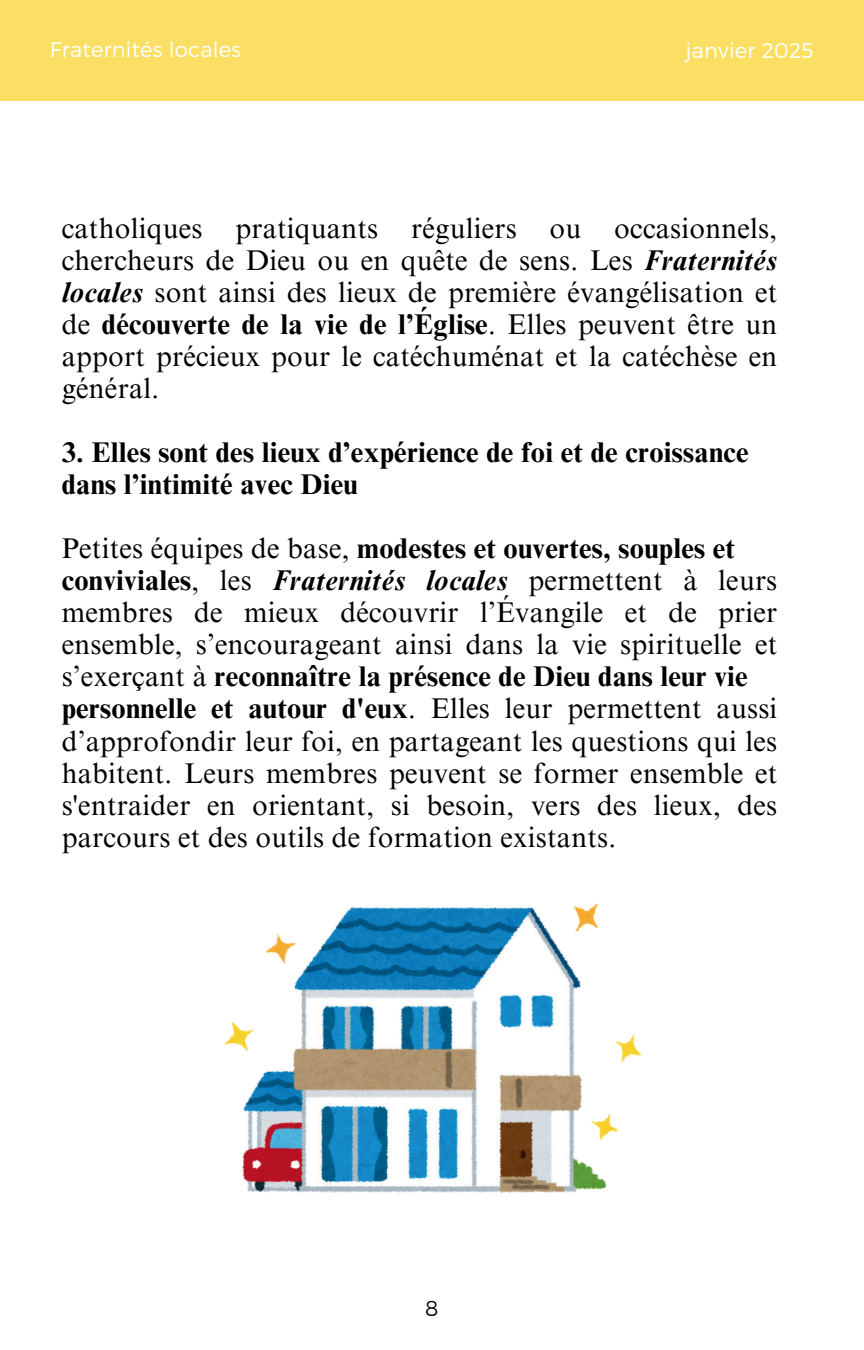
<style>
.page{position:relative;width:864px;height:1350px;background:#fff}
.page>*{position:absolute;margin:0;border:0;box-sizing:border-box;transform-origin:0 0}
.t1{font:28.57px/31.9px "Times NRMT Pro";letter-spacing:.01em;color:#000;text-align:justify}
.t2{font:700 28.57px/31.9px "Times NRMT Pro";letter-spacing:.01em;color:#000}
.t3{font:300 21.6px "Montserrat";color:#000}
.t4{font:300 21.15px "Montserrat";letter-spacing:.01em;color:#fff}
.s1{font-weight:700;font-style:italic}
.s2{font-weight:700}
</style>
<div class="page">
<div style="left:0;top:0;width:864px;height:101px;background:#fadf64"></div>
<img style="left:224px;top:904px;width:418px;height:288px">
<p class="t4" style="left:50px;top:37px;width:193px">Fraternités locales</p>
<p class="t4" style="left:686px;top:38px;width:129px">janvier 2025</p>
<p class="t1" style="left:62px;top:213px;width:717px">catholiques pratiquants réguliers ou occasionnels, chercheurs de Dieu ou en quête de sens. Les <span class="s1">Fraternités locales</span> sont ainsi des lieux de première évangélisation et de <span class="s2">découverte de la vie de l’Église</span>. Elles peuvent être un apport précieux pour le catéchuménat et la catéchèse en général.</p>
<p class="t2" style="left:62px;top:437px;width:689px">3. Elles sont des lieux d’expérience de foi et de croissance dans l’intimité avec Dieu</p>
<p class="t1" style="left:62px;top:534px;width:717px;text-align:left">Petites équipes de base, <span class="s2">modestes et ouvertes, souples et conviviales</span>, les <span class="s1">Fraternités locales</span> permettent à leurs membres de mieux découvrir l’Évangile et de prier ensemble, s’encourageant ainsi dans la vie spirituelle et s’exerçant à <span class="s2">reconnaître la présence de Dieu dans leur vie personnelle et autour d'eux</span>. Elles leur permettent aussi d’approfondir leur foi, en partageant les questions qui les habitent. Leurs membres peuvent se former ensemble et s'entraider en orientant, si besoin, vers des lieux, des parcours et des outils de formation existants.</p>
<p class="t3" style="left:425px;top:1295px;width:15px">8</p>
</div>
